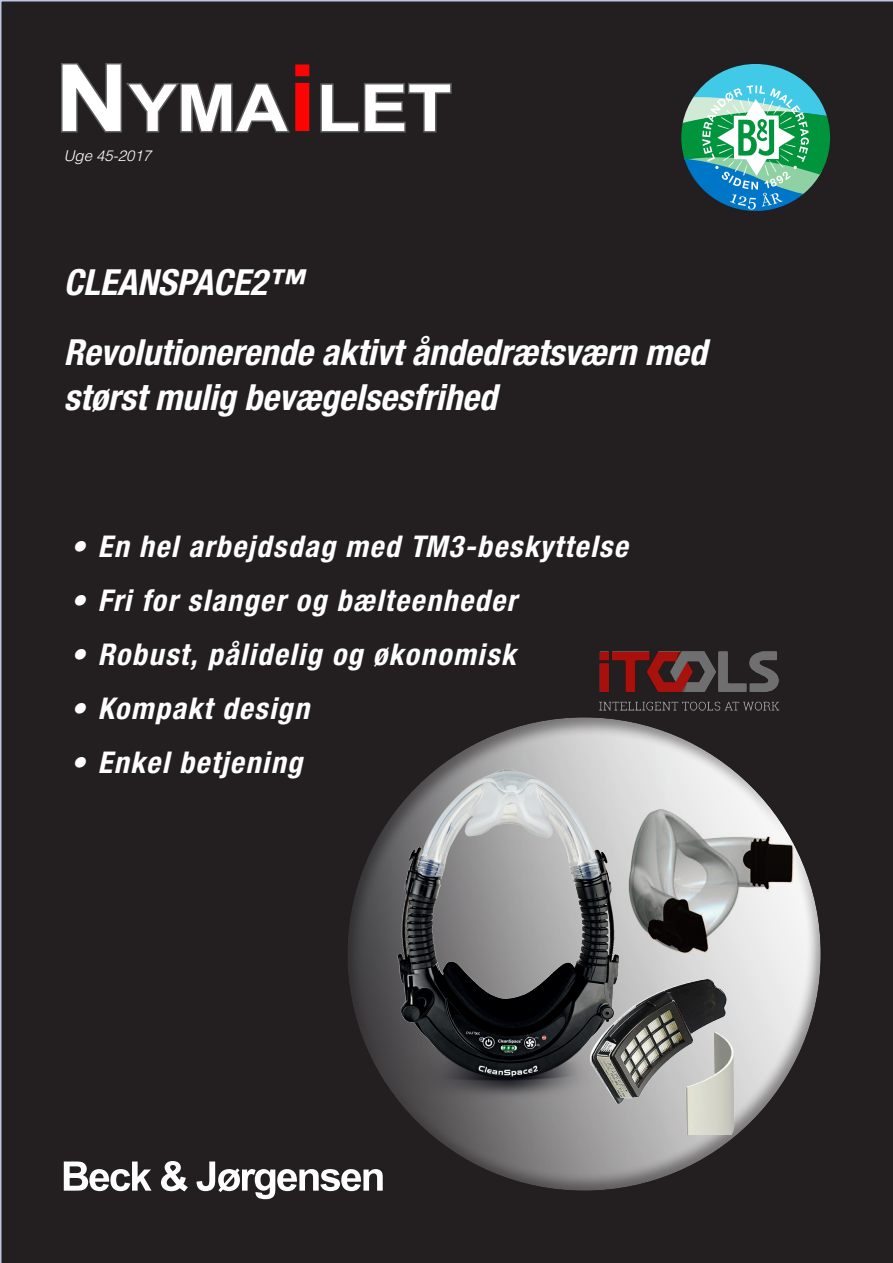
<style>
.page{position:relative;width:893px;height:1263px;background:#231f20}
.page>*{position:absolute;margin:0;border:0;box-sizing:border-box;transform-origin:0 0}
.t1{font:700 65.1px "Arial";color:#fff;scale:1.1 1}
.t2{font:italic 700 condensed 36px "Helvetica Neue";color:#fff}
.t3{font:italic 700 condensed 30px "Helvetica Neue";letter-spacing:.05em;color:#fff}
.t4{font:italic 300 15px "Helvetica";color:#fff}
.s1{font-size:93px}
.s2{font-size:93px;color:#fd0304}
</style>
<div class="page">
<div style="left:347px;top:717px;width:474px;height:474px;background:#231f20;opacity:.5"></div>
<div style="left:49px;top:57px;width:407px;height:86px;background:#231f20"></div>
<svg style="left:61px;top:63px;width:229px;height:70px"></svg>
<svg style="left:320px;top:83px;width:132px;height:50px"></svg>
<svg style="left:681px;top:64px;width:149px;height:147px;background:#4b978f"></svg>
<svg style="left:64px;top:1161px;width:88px;height:30px"></svg>
<svg style="left:161px;top:1161px;width:27px;height:30px"></svg>
<svg style="left:197px;top:1161px;width:186px;height:38px"></svg>
<img style="left:670px;top:960px;width:104px;height:175px">
<img style="left:584px;top:637px;width:209px;height:88px">
<img style="left:347px;top:754px;width:323px;height:381px">
<img style="left:627px;top:807px;width:166px;height:147px">
<p class="t1" style="left:55px;top:65px;width:362px"><span class="s1">N</span>YMA<span class="s2">i</span>LET</p>
<p class="t4" style="left:64px;top:146px;width:89px">Uge 45-2017</p>
<p class="t2" style="left:64px;top:260px;width:241px">CLEANSPACE2™</p>
<p class="t2" style="left:64px;top:331px;width:644px">Revolutionerende aktivt åndedrætsværn med</p>
<p class="t2" style="left:64px;top:376px;width:434px">størst mulig bevægelsesfrihed</p>
<p class="t3" style="left:71px;top:528px;width:558px">• En hel arbejdsdag med TM3-beskyttelse</p>
<p class="t3" style="left:71px;top:582px;width:447px">• Fri for slanger og bælteenheder</p>
<p class="t3" style="left:71px;top:636px;width:447px">• Robust, pålidelig og økonomisk</p>
<p class="t3" style="left:71px;top:690px;width:240px">• Kompakt design</p>
<p class="t3" style="left:71px;top:744px;width:233px">• Enkel betjening</p>
</div>
